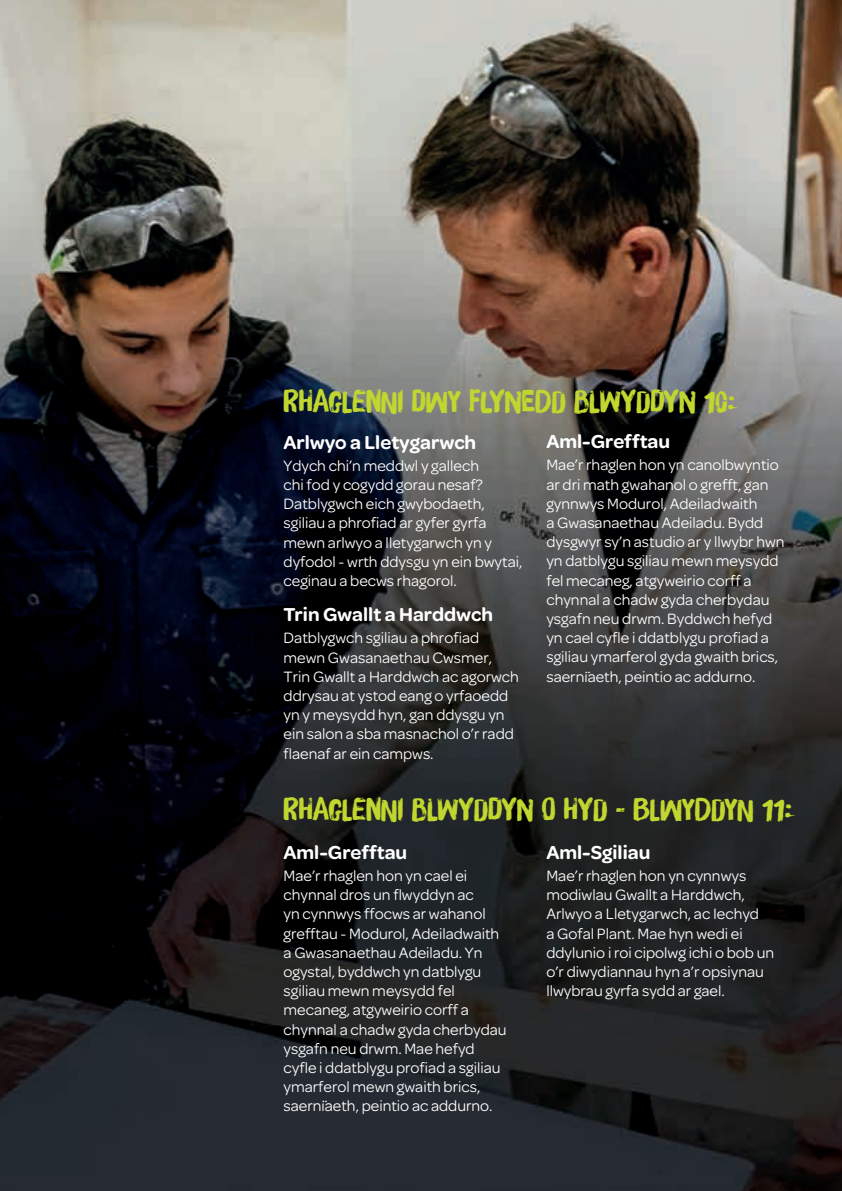
<style>
.page{position:relative;width:842px;height:1191px;background:#fff}
.page>*{position:absolute;margin:0;border:0;box-sizing:border-box;transform-origin:0 0}
.t1{font:30px "Brush Up";color:#c1d72f}
.t2{font:600 20px "Omnes";color:#fff}
.t3{font:16px/19.2px "Omnes";color:#fff}
</style>
<div class="page">
<img style="left:0;top:0;width:842px;height:1191px">
<h1 class="t1" style="left:284px;top:384px;width:30px">RHAGLENNI</h1>
<h1 class="t1" style="left:412px;top:384px;width:84px">DWY FLYNEDD</h1>
<h1 class="t1" style="left:574px;top:384px;width:32px">BLWYDDYN</h1>
<h1 class="t1" style="left:704px;top:384px;width:34px">10:</h1>
<p class="t2" style="left:284px;top:431px;width:194px">Arlwyo a Lletygarwch</p>
<p class="t3" style="left:284px;top:456px;width:240px">Ydych chi’n meddwl y gallech<br>chi fod y cogydd gorau nesaf?<br>Datblygwch eich gwybodaeth, sgiliau a phrofiad ar gyfer gyrfa mewn arlwyo a lletygarwch yn y dyfodol - wrth ddysgu yn ein bwytai, ceginau a becws rhagorol.</p>
<p class="t2" style="left:284px;top:603px;width:211px">Trin Gwallt a Harddwch</p>
<p class="t3" style="left:284px;top:628px;width:237px">Datblygwch sgiliau a phrofiad mewn Gwasanaethau Cwsmer,<br>Trin Gwallt a Harddwch ac agorwch ddrysau at ystod eang o yrfaoedd yn y meysydd hyn, gan ddysgu yn ein salon a sba masnachol o’r radd flaenaf ar ein campws.</p>
<p class="t2" style="left:546px;top:430px;width:125px">Aml-Grefftau</p>
<p class="t3" style="left:546px;top:455px;width:240px">Mae’r rhaglen hon yn canolbwyntio ar dri math gwahanol o grefft, gan gynnwys Modurol, Adeiladwaith<br>a Gwasanaethau Adeiladu. Bydd dysgwyr sy’n astudio ar y llwybr hwn yn datblygu sgiliau mewn meysydd fel mecaneg, atgyweirio corff a chynnal a chadw gyda cherbydau ysgafn neu drwm. Byddwch hefyd yn cael cyfle i ddatblygu profiad a sgiliau ymarferol gyda gwaith brics, saernïaeth, peintio ac addurno.</p>
<h1 class="t1" style="left:284px;top:791px;width:30px">RHAGLENNI</h1>
<h1 class="t1" style="left:412px;top:791px;width:32px">BLWYDDYN</h1>
<h1 class="t1" style="left:542px;top:791px;width:124px">O HYD - BLWYDDYN</h1>
<h1 class="t1" style="left:762px;top:791px;width:33px">11:</h1>
<p class="t2" style="left:284px;top:841px;width:125px">Aml-Grefftau</p>
<p class="t3" style="left:284px;top:866px;width:225px">Mae’r rhaglen hon yn cael ei chynnal dros un flwyddyn ac<br>yn cynnwys ffocws ar wahanol grefftau - Modurol, Adeiladwaith a Gwasanaethau Adeiladu. Yn ogystal, byddwch yn datblygu sgiliau mewn meysydd fel mecaneg, atgyweirio corff a chynnal a chadw gyda cherbydau ysgafn neu drwm. Mae hefyd cyfle i ddatblygu profiad a sgiliau ymarferol mewn gwaith brics, saernïaeth, peintio ac addurno.</p>
<p class="t2" style="left:546px;top:841px;width:105px">Aml-Sgiliau</p>
<p class="t3" style="left:546px;top:866px;width:229px">Mae’r rhaglen hon yn cynnwys modiwlau Gwallt a Harddwch,<br>Arlwyo a Lletygarwch, ac Iechyd<br>a Gofal Plant. Mae hyn wedi ei ddylunio i roi cipolwg ichi o bob un o’r diwydiannau hyn a’r opsiynau llwybrau gyrfa sydd ar gael.</p>
</div>
